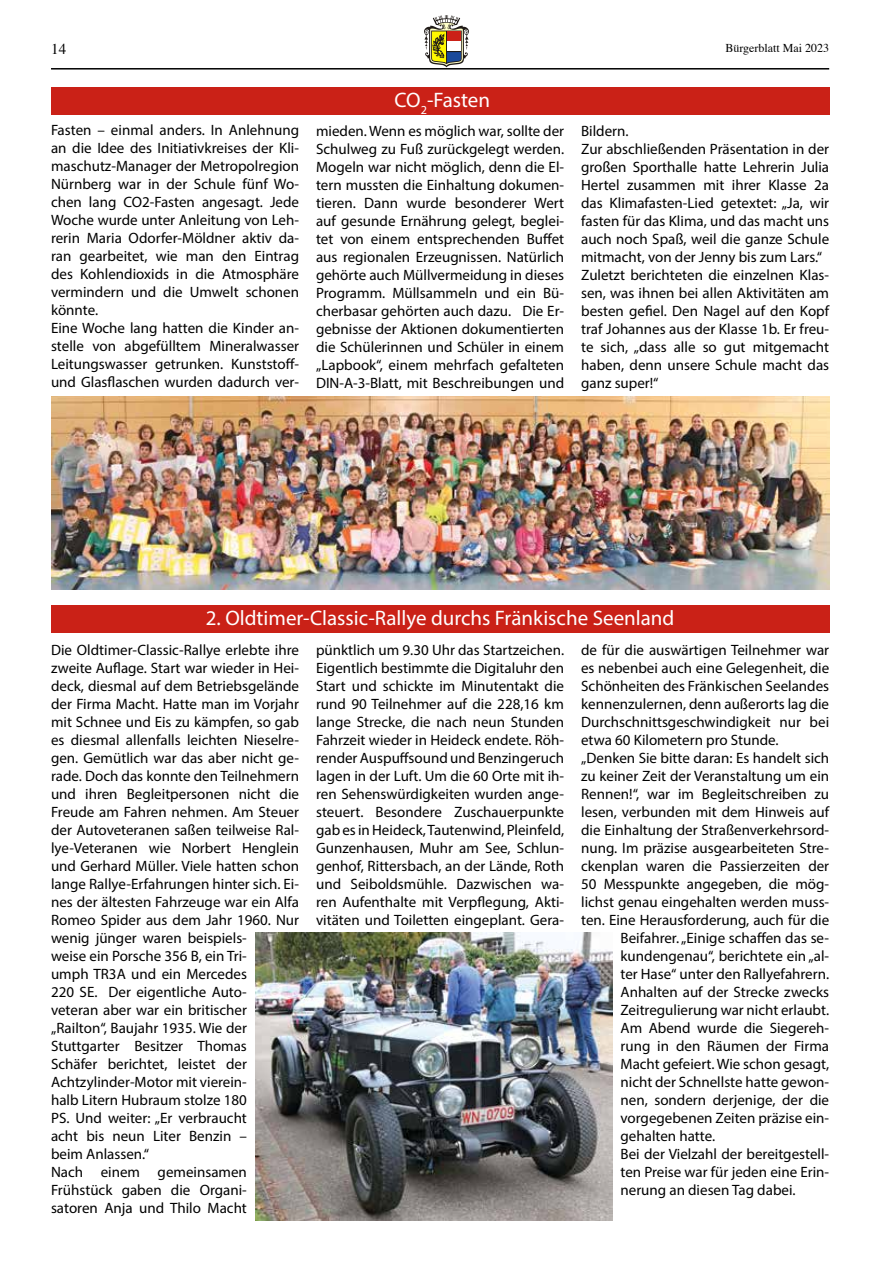
<style>
.page{position:relative;width:893px;height:1263px;background:#fff}
.page>*{position:absolute;margin:0;border:0;box-sizing:border-box;transform-origin:0 0}
.t1{font:21px "Myriad Pro";color:#fff}
.t2{font:15px/18px "Myriad Pro";color:#000}
.t3{font:15px "Times";color:#000}
.t4{font:12px "Times";color:#000}
</style>
<div class="page">
<hr style="left:51px;top:68px;width:778px;height:2px;background:#000">
<svg style="left:424px;top:15px;width:45px;height:52px"></svg>
<div style="left:51px;top:87px;width:778px;height:28px;background:#ca2117"></div>
<img style="left:51px;top:397px;width:778px;height:192px">
<div style="left:51px;top:605px;width:778px;height:27px;background:#ca2117"></div>
<img style="left:255px;top:932px;width:357px;height:288px">
<p class="t3" style="left:51px;top:35px;width:17px">14</p>
<p class="t4" style="left:725px;top:36px;width:105px">Bürgerblatt Mai 2023</p>
<h1 class="t1" style="left:394px;top:87px;width:97px">CO<sub>2</sub>-Fasten</h1>
<p class="t2" style="left:51px;top:120px;width:250px">Fasten – einmal anders. In Anlehnung an die Idee des Initiativkreises der Kli&shy;maschutz-Manager der Metropolregion Nürnberg war in der Schule fünf Wo&shy;chen lang CO2-Fasten angesagt. Jede Woche wurde unter Anleitung von Leh&shy;rerin Maria Odorfer-Möldner aktiv da&shy;ran gearbeitet, wie man den Eintrag des Kohlendioxids in die Atmosphäre vermindern und die Umwelt schonen könnte.<br>Eine Woche lang hatten die Kinder an&shy;stelle von abgefülltem Mineralwasser Leitungswasser getrunken. Kunststoff&shy;und Glasflaschen wurden dadurch ver-</p>
<p class="t2" style="left:316px;top:121px;width:250px;text-align:justify">mieden. Wenn es möglich war, sollte der Schulweg zu Fuß zurückgelegt werden.<br>Mogeln war nicht möglich, denn die El&shy;tern mussten die Einhaltung dokumen&shy;tieren. Dann wurde besonderer Wert auf gesunde Ernährung gelegt, beglei&shy;tet von einem entsprechenden Buffet aus regionalen Erzeugnissen. Natürlich gehörte auch Müllvermeidung in dieses Programm. Müllsammeln und ein Bü&shy;cherbasar gehörten auch dazu. Die Er&shy;gebnisse der Aktionen dokumentierten die Schülerinnen und Schüler in einem „Lapbook“, einem mehrfach gefalteten DIN-A-3-Blatt, mit Beschreibungen und</p>
<p class="t2" style="left:581px;top:121px;width:250px">Bildern.<br>Zur abschließenden Präsentation in der großen Sporthalle hatte Lehrerin Julia Hertel zusammen mit ihrer Klasse 2a das Klimafasten-Lied getextet: „Ja, wir fasten für das Klima, und das macht uns auch noch Spaß, weil die ganze Schule mitmacht, von der Jenny bis zum Lars.“ Zuletzt berichteten die einzelnen Klas&shy;sen, was ihnen bei allen Aktivitäten am besten gefiel. Den Nagel auf den Kopf traf Johannes aus der Klasse 1b. Er freu&shy;te sich, „dass alle so gut mitgemacht haben, denn unsere Schule macht das ganz super!“</p>
<h1 class="t1" style="left:206px;top:605px;width:470px">2. Oldtimer-Classic-Rallye durchs Fränkische Seenland</h1>
<p class="t2" style="left:51px;top:640px;width:250px">Die Oldtimer-Classic-Rallye erlebte ihre zweite Auflage. Start war wieder in Hei&shy;deck, diesmal auf dem Betriebsgelände der Firma Macht. Hatte man im Vorjahr mit Schnee und Eis zu kämpfen, so gab es diesmal allenfalls leichten Nieselre&shy;gen. Gemütlich war das aber nicht ge&shy;rade. Doch das konnte den Teilnehmern und ihren Begleitpersonen nicht die Freude am Fahren nehmen. Am Steuer der Autoveteranen saßen teilweise Ral&shy;lye-Veteranen wie Norbert Henglein und Gerhard Müller. Viele hatten schon lange Rallye-Erfahrungen hinter sich. Ei&shy;nes der ältesten Fahrzeuge war ein Alfa Romeo Spider aus dem Jahr 1960. Nur wenig jünger waren beispiels-<br>weise ein Porsche 356 B, ein Tri-<br>umph TR3A und ein Mercedes<br>220 SE. Der eigentliche Auto-<br>veteran aber war ein britischer „Railton“, Baujahr 1935. Wie der Stuttgarter Besitzer Thomas<br>Schäfer berichtet, leistet der Achtzylinder-Motor mit vierein-<br>halb Litern Hubraum stolze 180<br>PS. Und weiter: „Er verbraucht<br>acht bis neun Liter Benzin –<br>beim Anlassen.“<br>Nach einem gemeinsamen Frühstück gaben die Organi-<br>satoren Anja und Thilo Macht</p>
<p class="t2" style="left:316px;top:640px;width:250px;text-align:justify">pünktlich um 9.30 Uhr das Startzeichen.<br>Eigentlich bestimmte die Digitaluhr den Start und schickte im Minutentakt die rund 90 Teilnehmer auf die 228,16 km lange Strecke, die nach neun Stunden Fahrzeit wieder in Heideck endete. Röh&shy;render Auspuffsound und Benzingeruch lagen in der Luft. Um die 60 Orte mit ih&shy;ren Sehenswürdigkeiten wurden ange&shy;steuert. Besondere Zuschauerpunkte gab es in Heideck, Tautenwind, Pleinfeld, Gunzenhausen, Muhr am See, Schlun&shy;genhof, Rittersbach, an der Lände, Roth und Seiboldsmühle. Dazwischen wa&shy;ren Aufenthalte mit Verpflegung, Akti&shy;vitäten und Toiletten eingeplant. Gera-</p>
<p class="t2" style="left:581px;top:640px;width:250px">de für die auswärtigen Teilnehmer war</p>
<p class="t2" style="left:581px;top:658px;width:250px">es nebenbei auch eine Gelegenheit, die</p>
<p class="t2" style="left:581px;top:676px;width:250px">Schönheiten des Fränkischen Seelandes</p>
<p class="t2" style="left:581px;top:694px;width:250px">kennenzulernen, denn außerorts lag die</p>
<p class="t2" style="left:581px;top:712px;width:250px">Durchschnittsgeschwindigkeit nur bei</p>
<p class="t2" style="left:581px;top:730px;width:199px">etwa 60 Kilometern pro Stunde.</p>
<p class="t2" style="left:581px;top:748px;width:250px">„Denken Sie bitte daran: Es handelt sich</p>
<p class="t2" style="left:581px;top:766px;width:250px">zu keiner Zeit der Veranstaltung um ein</p>
<p class="t2" style="left:581px;top:784px;width:250px">Rennen!“, war im Begleitschreiben zu</p>
<p class="t2" style="left:581px;top:802px;width:250px">lesen, verbunden mit dem Hinweis auf</p>
<p class="t2" style="left:581px;top:820px;width:250px">die Einhaltung der Straßenverkehrsord-</p>
<p class="t2" style="left:581px;top:838px;width:250px">nung. Im präzise ausgearbeiteten Stre-</p>
<p class="t2" style="left:581px;top:856px;width:250px">ckenplan waren die Passierzeiten der</p>
<p class="t2" style="left:581px;top:874px;width:250px">50 Messpunkte angegeben, die mög-</p>
<p class="t2" style="left:581px;top:892px;width:250px">lichst genau eingehalten werden muss-</p>
<p class="t2" style="left:581px;top:910px;width:250px">ten. Eine Herausforderung, auch für die</p>
<p class="t2" style="left:620px;top:928px;width:210px">Beifahrer. „Einige schaffen das se-</p>
<p class="t2" style="left:620px;top:946px;width:210px">kundengenau“, berichtete ein „al-</p>
<p class="t2" style="left:620px;top:964px;width:210px">ter Hase“ unter den Rallyefahrern.</p>
<p class="t2" style="left:620px;top:982px;width:210px">Anhalten auf der Strecke zwecks</p>
<p class="t2" style="left:620px;top:1000px;width:210px">Zeitregulierung war nicht erlaubt.</p>
<p class="t2" style="left:620px;top:1018px;width:210px">Am Abend wurde die Siegereh-</p>
<p class="t2" style="left:620px;top:1036px;width:210px">rung in den Räumen der Firma</p>
<p class="t2" style="left:620px;top:1054px;width:210px">Macht gefeiert. Wie schon gesagt,</p>
<p class="t2" style="left:620px;top:1072px;width:210px">nicht der Schnellste hatte gewon-</p>
<p class="t2" style="left:620px;top:1090px;width:210px">nen, sondern derjenige, der die</p>
<p class="t2" style="left:620px;top:1108px;width:210px">vorgegebenen Zeiten präzise ein-</p>
<p class="t2" style="left:620px;top:1126px;width:96px">gehalten hatte.</p>
<p class="t2" style="left:620px;top:1144px;width:210px">Bei der Vielzahl der bereitgestell-</p>
<p class="t2" style="left:620px;top:1162px;width:210px">ten Preise war für jeden eine Erin-</p>
<p class="t2" style="left:620px;top:1180px;width:177px">nerung an diesen Tag dabei.</p>
</div>
